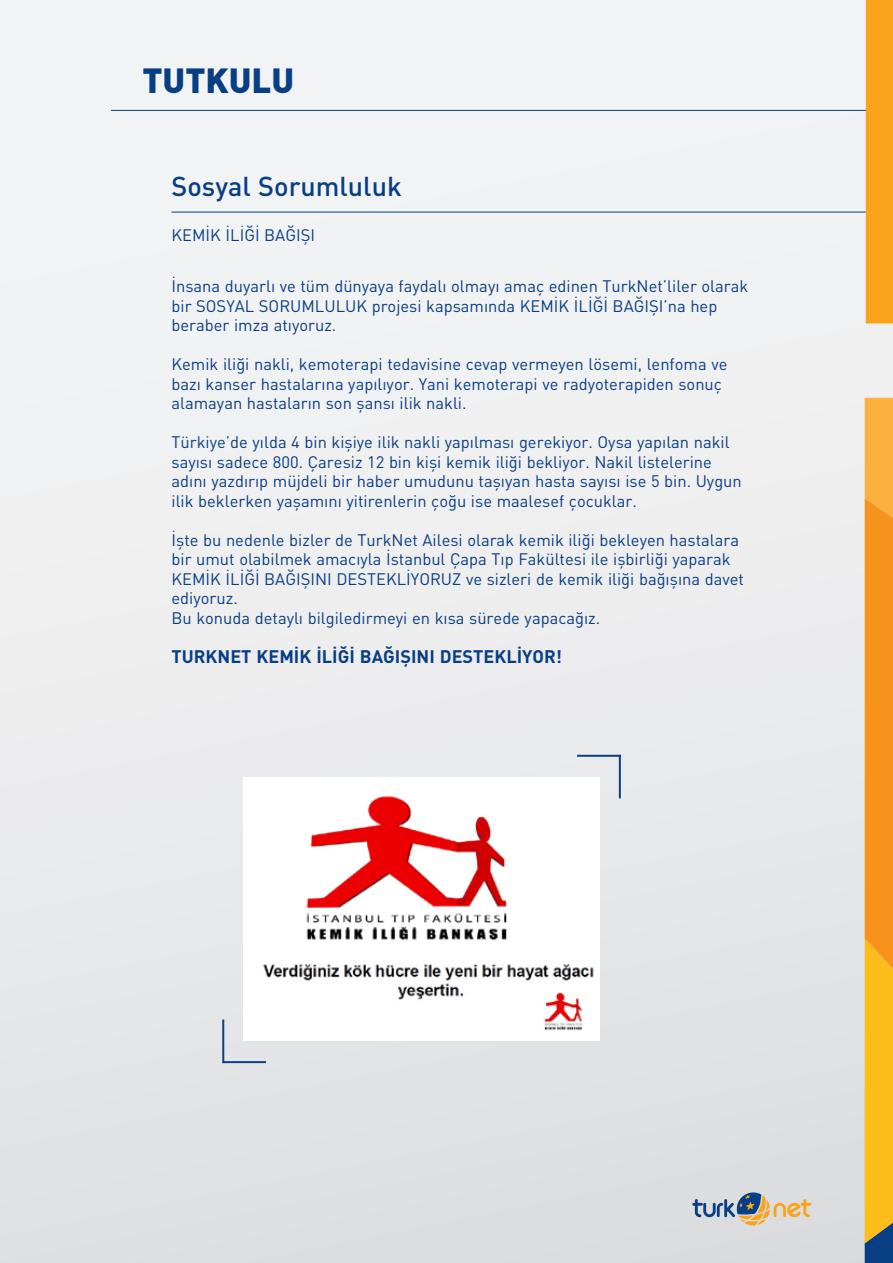
<style>
.page{position:relative;width:893px;height:1263px;background:#fff}
.page>*{position:absolute;margin:0;border:0;box-sizing:border-box;transform-origin:0 0}
.t1{font:900 34.5px "DIN";color:#083e83}
.t2{font:500 27px "DIN";color:#083e83}
.t3{font:700 18px "DIN";color:#083e83}
.t4{font:16.5px/19.5px "DIN";color:#083e83}
</style>
<div class="page">
<div style="left:0;top:0;width:893px;height:1263px;background:linear-gradient(to bottom,#f6f7f7,#dfe0e2)"></div>
<div style="left:866px;top:0;width:27px;height:324px;background:#f9a31b"></div>
<svg style="left:865px;top:398px;width:28px;height:865px;background:#f1a124"></svg>
<hr style="left:111px;top:110px;width:755px;height:1px;background:#083e83">
<svg style="left:692px;top:1192px;width:119px;height:33px;background:#bab8b0"></svg>
<hr style="left:171px;top:212px;width:695px;height:1px;background:#083e83">
<hr style="left:619px;top:755px;width:2px;height:43px;background:#083e83">
<hr style="left:577px;top:755px;width:44px;height:2px;background:#083e83">
<hr style="left:222px;top:1019px;width:2px;height:44px;background:#083e83">
<hr style="left:222px;top:1061px;width:44px;height:2px;background:#083e83">
<img style="left:243px;top:777px;width:357px;height:264px">
<h1 class="t1" style="left:142px;top:57px;width:153px">TUTKULU</h1>
<h2 class="t2" style="left:171px;top:169px;width:232px">Sosyal Sorumluluk</h2>
<p class="t4" style="left:171px;top:225px;width:145px">KEMİK İLİĞİ BAĞIŞI</p>
<p class="t4" style="left:171px;top:276px;width:578px">İnsana duyarlı ve tüm dünyaya faydalı olmayı amaç edinen TurkNet’liler olarak bir SOSYAL SORUMLULUK projesi kapsamında KEMİK İLİĞİ BAĞIŞI’na hep beraber imza atıyoruz.</p>
<p class="t4" style="left:171px;top:354px;width:557px">Kemik iliği nakli, kemoterapi tedavisine cevap vermeyen lösemi, lenfoma ve bazı kanser hastalarına yapılıyor. Yani kemoterapi ve radyoterapiden sonuç alamayan hastaların son şansı ilik nakli.</p>
<p class="t4" style="left:171px;top:432px;width:572px">Türkiye’de yılda 4 bin kişiye ilik nakli yapılması gerekiyor. Oysa yapılan nakil sayısı sadece 800. Çaresiz 12 bin kişi kemik iliği bekliyor. Nakil listelerine adını yazdırıp müjdeli bir haber umudunu taşıyan hasta sayısı ise 5 bin. Uygun ilik beklerken yaşamını yitirenlerin çoğu ise maalesef çocuklar.</p>
<p class="t4" style="left:171px;top:530px;width:574px">İşte bu nedenle bizler de TurkNet Ailesi olarak kemik iliği bekleyen hastalara bir umut olabilmek amacıyla İstanbul Çapa Tıp Fakültesi ile işbirliği yaparak KEMİK İLİĞİ BAĞIŞINI DESTEKLİYORUZ ve sizleri de kemik iliği bağışına davet ediyoruz.<br>Bu konuda detaylı bilgiledirmeyi en kısa sürede yapacağız.</p>
<p class="t3" style="left:171px;top:644px;width:392px">TURKNET KEMİK İLİĞİ BAĞIŞINI DESTEKLİYOR!</p>
</div>
